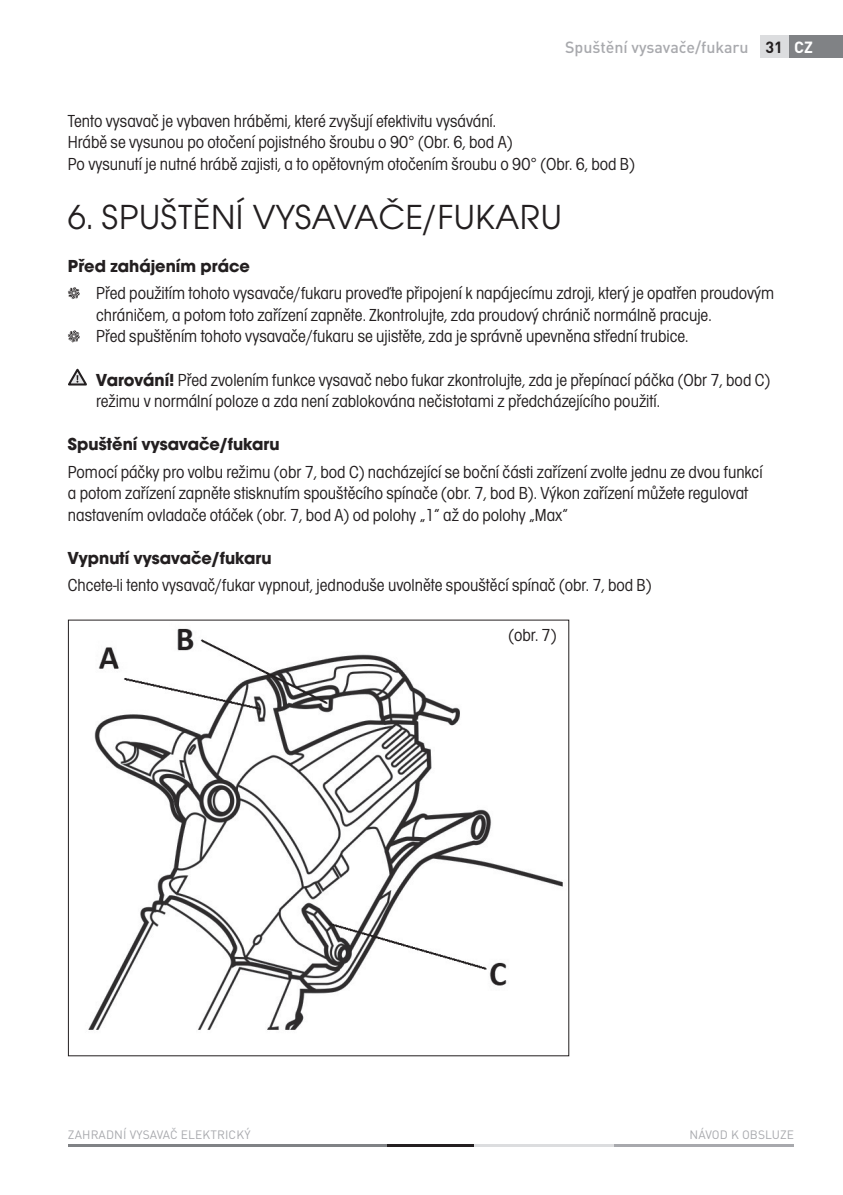
<style>
.page{position:relative;width:843px;height:1195px;background:#fff}
.page>*{position:absolute;margin:0;border:0;box-sizing:border-box;transform-origin:0 0}
.t1{font:36px "Avant Gar Got Itc TOT Boo";letter-spacing:.015em;color:#231f20}
.t2{font:18px/21.6px "Avant Gar Got Itc TOT Boo Con";color:#231f20}
.t3{font:700 18px "Avant Gar Got Itc TOT";color:#231f20}
.t4{font:500 16px "DIN Pro";color:#a8a9ad}
.t5{font:700 16px "DIN Pro";color:#fff}
.t6{font:12px "DIN Pro";letter-spacing:.01em;color:#a8a9ad}
.s1{font-weight:700;color:#231f20}
.s2{font-family:"Avant Gar Got Itc TOT";font-weight:700}
</style>
<div class="page">
<hr style="left:612px;top:1144px;width:182px;height:2px;background:#a8a9ad">
<hr style="left:474px;top:1144px;width:139px;height:2px;background:#dcdddf">
<hr style="left:68px;top:1144px;width:319px;height:2px;background:#808285">
<hr style="left:387px;top:1144px;width:87px;height:2px;background:#231f20">
<div style="left:788px;top:35px;width:54px;height:23px;background:#808285"></div>
<div style="left:760px;top:35px;width:28px;height:23px;background:#dcdddf"></div>
<svg style="left:68px;top:287px;width:12px;height:12px"></svg>
<svg style="left:68px;top:330px;width:12px;height:12px"></svg>
<svg style="left:68px;top:368px;width:19px;height:17px"></svg>
<img style="left:88px;top:628px;width:475px;height:402px">
<p class="t4" style="left:565px;top:42px;width:219px">Spuštění vysavače/fukaru <span class="s1">31</span></p>
<p class="t5" style="left:794px;top:41px;width:20px">CZ</p>
<p class="t2" style="left:68px;top:111px;width:568px">Tento vysavač je vybaven hráběmi, které zvyšují efektivitu vysávání.<br>Hrábě se vysunou po otočení pojistného šroubu o 90° (Obr. 6, bod A)<br>Po vysunutí je nutné hrábě zajisti, a to opětovným otočením šroubu o 90° (Obr. 6, bod B)</p>
<h1 class="t1" style="left:68px;top:204px;width:495px">6. SPUŠTĚNÍ VYSAVAČE/FUKARU</h1>
<p class="t3" style="left:68px;top:259px;width:183px">Před zahájením práce</p>
<p class="t2" style="left:96px;top:284px;width:679px">Před použitím tohoto vysavače/fukaru proveďte připojení k napájecímu zdroji, který je opatřen proudovým chráničem, a potom toto zařízení zapněte. Zkontrolujte, zda proudový chránič normálně pracuje.<br>Před spuštěním tohoto vysavače/fukaru se ujistěte, zda je správně upevněna střední trubice.</p>
<p class="t2" style="left:96px;top:370px;width:675px"><span class="s2">Varování!</span> Před zvolením funkce vysavač nebo fukar zkontrolujte, zda je přepínací páčka (Obr 7, bod C) režimu v normální poloze a zda není zablokována nečistotami z předcházejícího použití.</p>
<p class="t3" style="left:68px;top:438px;width:213px">Spuštění vysavače/fukaru</p>
<p class="t2" style="left:68px;top:462px;width:696px">Pomocí páčky pro volbu režimu (obr 7, bod C) nacházející se boční části zařízení zvolte jednu ze dvou funkcí a potom zařízení zapněte stisknutím spouštěcího spínače (obr. 7, bod B). Výkon zařízení můžete regulovat nastavením ovladače otáček (obr. 7, bod A) od polohy „1“ až do polohy „Max“</p>
<p class="t3" style="left:68px;top:551px;width:205px">Vypnutí vysavače/fukaru</p>
<p class="t2" style="left:68px;top:576px;width:585px">Chcete-li tento vysavač/fukar vypnout, jednoduše uvolněte spouštěcí spínač (obr. 7, bod B)</p>
<p class="t2" style="left:508px;top:626px;width:50px">(obr. 7)</p>
<p class="t6" style="left:68px;top:1129px;width:184px">ZAHRADNÍ VYSAVAČ ELEKTRICKÝ</p>
<p class="t6" style="left:689px;top:1129px;width:106px">NÁVOD K OBSLUZE</p>
</div>
